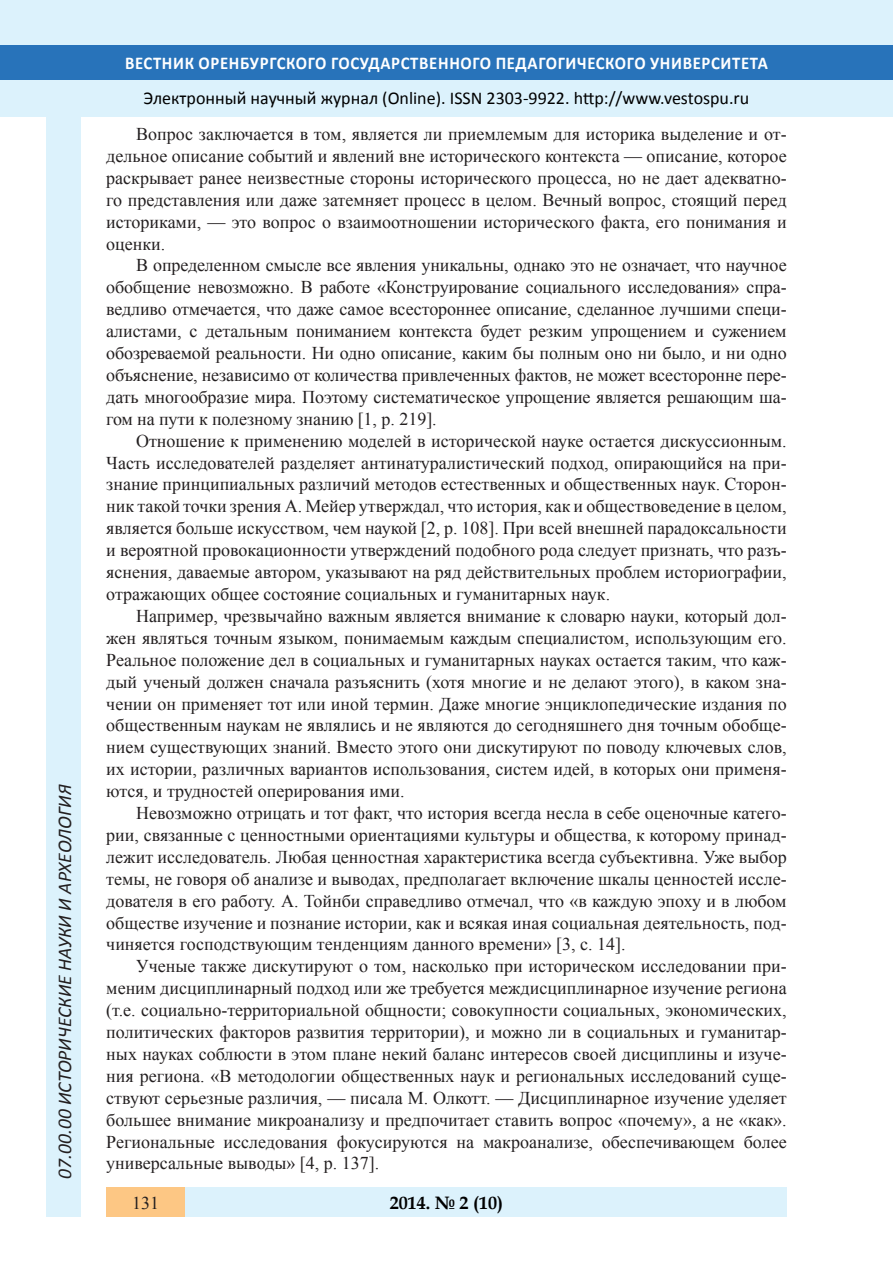
<style>
.page{position:relative;width:893px;height:1263px;background:#fff}
.page>*{position:absolute;margin:0;border:0;box-sizing:border-box;transform-origin:0 0}
.t1{font:italic 19.5px "Calibri";color:#231f20}
.Стиль2{font:18px/21.9px "Times New Roman";color:#231f20;text-align:justify}
.t2{font:18px "Calibri";color:#000}
.t3{font:700 18px "Calibri";letter-spacing:.04em;color:#fff;scale:.93 1}
.t4{font:700 18px "Book Antiqua";color:#000}
</style>
<div class="page">
<div style="left:0;top:0;width:893px;height:116px;background:#dcf2fc"></div>
<div style="left:0;top:45px;width:893px;height:34px;background:#2873ba"></div>
<div style="left:47px;top:116px;width:34px;height:1101px;background:#dcf2fc"></div>
<div style="left:106px;top:1188px;width:681px;height:29px;background:#dcf2fc"></div>
<div style="left:106px;top:1188px;width:79px;height:29px;background:#fdc784"></div>
<p class="t1" style="left:51px;top:1179px;width:395px;rotate:-90deg">07.00.00 ИСТОРИЧЕСКИЕ НАУКИ И АРХЕОЛОГИЯ</p>
<p class="t3" style="left:125px;top:50px;width:693px">ВЕСТНИК ОРЕНБУРГСКОГО ГОСУДАРСТВЕННОГО ПЕДАГОГИЧЕСКОГО УНИВЕРСИТЕТА</p>
<p class="t2" style="left:144px;top:85px;width:607px">Электронный научный журнал (Online). ISSN 2303-9922. http://www.vestospu.ru</p>
<p class="Стиль2" style="left:106px;top:122px;width:682px;text-indent:30px">Вопрос заключается в том, является ли приемлемым для историка выделение и от&shy;дельное описание событий и явлений вне исторического контекста — описание, которое раскрывает ранее неизвестные стороны исторического процесса, но не дает адекватно&shy;го представления или даже затемняет процесс в целом. Вечный вопрос, стоящий перед историками, — это вопрос о взаимоотношении исторического факта, его понимания и оценки.</p>
<p class="Стиль2" style="left:106px;top:254px;width:682px;text-indent:30px">В определенном смысле все явления уникальны, однако это не означает, что научное обобщение невозможно. В работе «Конструирование социального исследования» спра&shy;ведливо отмечается, что даже самое всестороннее описание, сделанное лучшими специ&shy;алистами, с детальным пониманием контекста будет резким упрощением и сужением обозреваемой реальности. Ни одно описание, каким бы полным оно ни было, и ни одно объяснение, независимо от количества привлеченных фактов, не может всесторонне пере&shy;дать многообразие мира. Поэтому систематическое упрощение является решающим ша&shy;гом на пути к полезному знанию [1, р. 219].</p>
<p class="Стиль2" style="left:106px;top:429px;width:682px;text-indent:30px">Отношение к применению моделей в исторической науке остается дискуссионным.<br>Часть исследователей разделяет антинатуралистический подход, опирающийся на при&shy;знание принципиальных различий методов естественных и общественных наук. Сторон&shy;ник такой точки зрения А. Мейер утверждал, что история, как и обществоведение в целом, является больше искусством, чем наукой [2, р. 108]. При всей внешней парадоксальности и вероятной провокационности утверждений подобного рода следует признать, что разъ&shy;яснения, даваемые автором, указывают на ряд действительных проблем историографии, отражающих общее состояние социальных и гуманитарных наук.</p>
<p class="Стиль2" style="left:106px;top:604px;width:682px;text-indent:30px">Например, чрезвычайно важным является внимание к словарю науки, который дол&shy;жен являться точным языком, понимаемым каждым специалистом, использующим его.<br>Реальное положение дел в социальных и гуманитарных науках остается таким, что каж&shy;дый ученый должен сначала разъяснить (хотя многие и не делают этого), в каком зна&shy;чении он применяет тот или иной термин. Даже многие энциклопедические издания по общественным наукам не являлись и не являются до сегодняшнего дня точным обобще&shy;нием существующих знаний. Вместо этого они дискутируют по поводу ключевых слов, их истории, различных вариантов использования, систем идей, в которых они применя&shy;ются, и трудностей оперирования ими.</p>
<p class="Стиль2" style="left:106px;top:801px;width:682px;text-indent:30px">Невозможно отрицать и тот факт, что история всегда несла в себе оценочные катего&shy;рии, связанные с ценностными ориентациями культуры и общества, к которому принад&shy;лежит исследователь. Любая ценностная характеристика всегда субъективна. Уже выбор темы, не говоря об анализе и выводах, предполагает включение шкалы ценностей иссле&shy;дователя в его работу. А. Тойнби справедливо отмечал, что «в каждую эпоху и в любом обществе изучение и познание истории, как и всякая иная социальная деятельность, под&shy;чиняется господствующим тенденциям данного времени» [3, с. 14].</p>
<p class="Стиль2" style="left:106px;top:955px;width:682px;text-indent:30px">Ученые также дискутируют о том, насколько при историческом исследовании при&shy;меним дисциплинарный подход или же требуется междисциплинарное изучение региона (т.е. социально-территориальной общности; совокупности социальных, экономических, политических факторов развития территории), и можно ли в социальных и гуманитар&shy;ных науках соблюсти в этом плане некий баланс интересов своей дисциплины и изуче&shy;ния региона. «В методологии общественных наук и региональных исследований суще&shy;ствуют серьезные различия, — писала М. Олкотт. — Дисциплинарное изучение уделяет большее внимание микроанализу и предпочитает ставить вопрос «почему», а не «как».<br>Региональные исследования фокусируются на макроанализе, обеспечивающем более универсальные выводы» [4, р. 137].</p>
<p class="Стиль2" style="left:132px;top:1191px;width:28px">131</p>
<p class="t4" style="left:390px;top:1190px;width:115px">2014. № 2 (10)</p>
</div>
